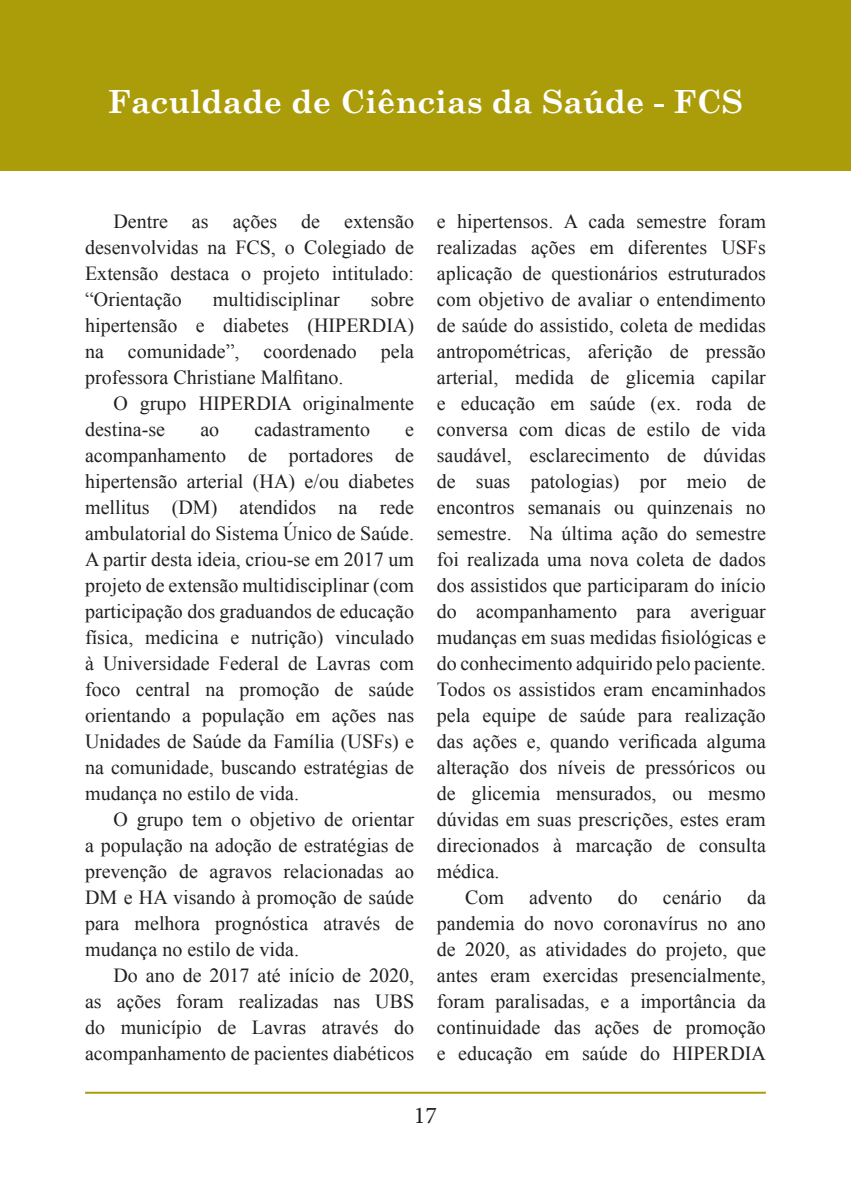
<style>
.page{position:relative;width:851px;height:1191px;background:#fff}
.page>*{position:absolute;margin:0;border:0;box-sizing:border-box;transform-origin:0 0}
.t1{font:700 32px "Century Schoolbook";color:#fff}
.t2{font:24px "Minion Pro";color:#231f20}
.Corpo_de_texto{font:20px/26px "Times New Roman";color:#231f20;text-align:justify}
</style>
<div class="page">
<div style="left:0;top:0;width:850px;height:170px;background:#ab9c09"></div>
<hr style="left:85px;top:1091px;width:680px;height:2px;background:#ab9c09">
<p class="t1" style="left:108px;top:77px;width:636px">Faculdade de Ciências da Saúde - FCS</p>
<p class="Corpo_de_texto" style="left:85px;top:208px;width:330px;text-indent:28px">Dentre as ações de extensão desenvolvidas na FCS, o Colegiado de Extensão destaca o projeto intitulado: “Orientação</p>
<p class="Corpo_de_texto" style="left:85px;top:286px;width:330px;text-indent:285px">sobre hipertensão e diabetes (HIPERDIA) na comunidade”, coordenado pela professora Christiane Malfitano.</p>
<p class="Corpo_de_texto" style="left:85px;top:390px;width:330px;text-indent:28px">O grupo HIPERDIA originalmente destina-se</p>
<p class="Corpo_de_texto" style="left:213px;top:286px;width:128px">multidisciplinar</p>
<p class="Corpo_de_texto" style="left:200px;top:416px;width:20px">ao</p>
<p class="Corpo_de_texto" style="left:254px;top:416px;width:117px">cadastramento</p>
<p class="Corpo_de_texto" style="left:85px;top:416px;width:330px;text-indent:320px">e acompanhamento de portadores de hipertensão arterial (HA) e/ou diabetes mellitus (DM) atendidos na rede ambulatorial do Sistema Único de Saúde.<br>A partir desta ideia, criou-se em 2017 um projeto de extensão multidisciplinar (com participação dos graduandos de educação física, medicina e nutrição) vinculado à Universidade Federal de Lavras com foco central na promoção de saúde orientando a população em ações nas Unidades de Saúde da Família (USFs) e na comunidade, buscando estratégias de mudança no estilo de vida.</p>
<p class="Corpo_de_texto" style="left:85px;top:806px;width:330px;text-indent:28px">O grupo tem o objetivo de orientar a população na adoção de estratégias de prevenção de agravos relacionadas ao DM e HA visando à promoção de saúde para melhora prognóstica através de mudança no estilo de vida.</p>
<p class="Corpo_de_texto" style="left:85px;top:962px;width:330px;text-indent:28px">Do ano de 2017 até início de 2020, as ações foram realizadas nas UBS do município de Lavras através do acompanhamento de pacientes diabéticos</p>
<p class="Corpo_de_texto" style="left:437px;top:208px;width:330px">e hipertensos. A cada semestre foram realizadas ações em diferentes USFs aplicação de questionários estruturados com objetivo de avaliar o entendimento de saúde do assistido, coleta de medidas antropométricas, aferição de pressão arterial, medida de glicemia capilar e educação em saúde (ex. roda de conversa com dicas de estilo de vida saudável, esclarecimento de dúvidas de suas patologias) por meio de encontros semanais ou quinzenais no semestre. Na última ação do semestre foi realizada uma nova coleta de dados dos assistidos que participaram do início do acompanhamento para averiguar mudanças em suas medidas fisiológicas e do conhecimento adquirido pelo paciente.<br>Todos os assistidos eram encaminhados pela equipe de saúde para realização das ações e, quando verificada alguma alteração dos níveis de pressóricos ou de glicemia mensurados, ou mesmo dúvidas em suas prescrições, estes eram direcionados à marcação de consulta médica.</p>
<p class="Corpo_de_texto" style="left:465px;top:884px;width:40px">Com</p>
<p class="Corpo_de_texto" style="left:529px;top:884px;width:65px">advento</p>
<p class="Corpo_de_texto" style="left:617px;top:884px;width:21px">do</p>
<p class="Corpo_de_texto" style="left:663px;top:884px;width:60px">cenário</p>
<p class="Corpo_de_texto" style="left:437px;top:884px;width:330px;text-indent:310px">da pandemia do novo coronavírus no ano de 2020, as atividades do projeto, que antes eram exercidas presencialmente, foram paralisadas, e a importância da continuidade das ações de promoção e educação em saúde do HIPERDIA</p>
<p class="t2" style="left:414px;top:1099px;width:25px">17</p>
</div>
